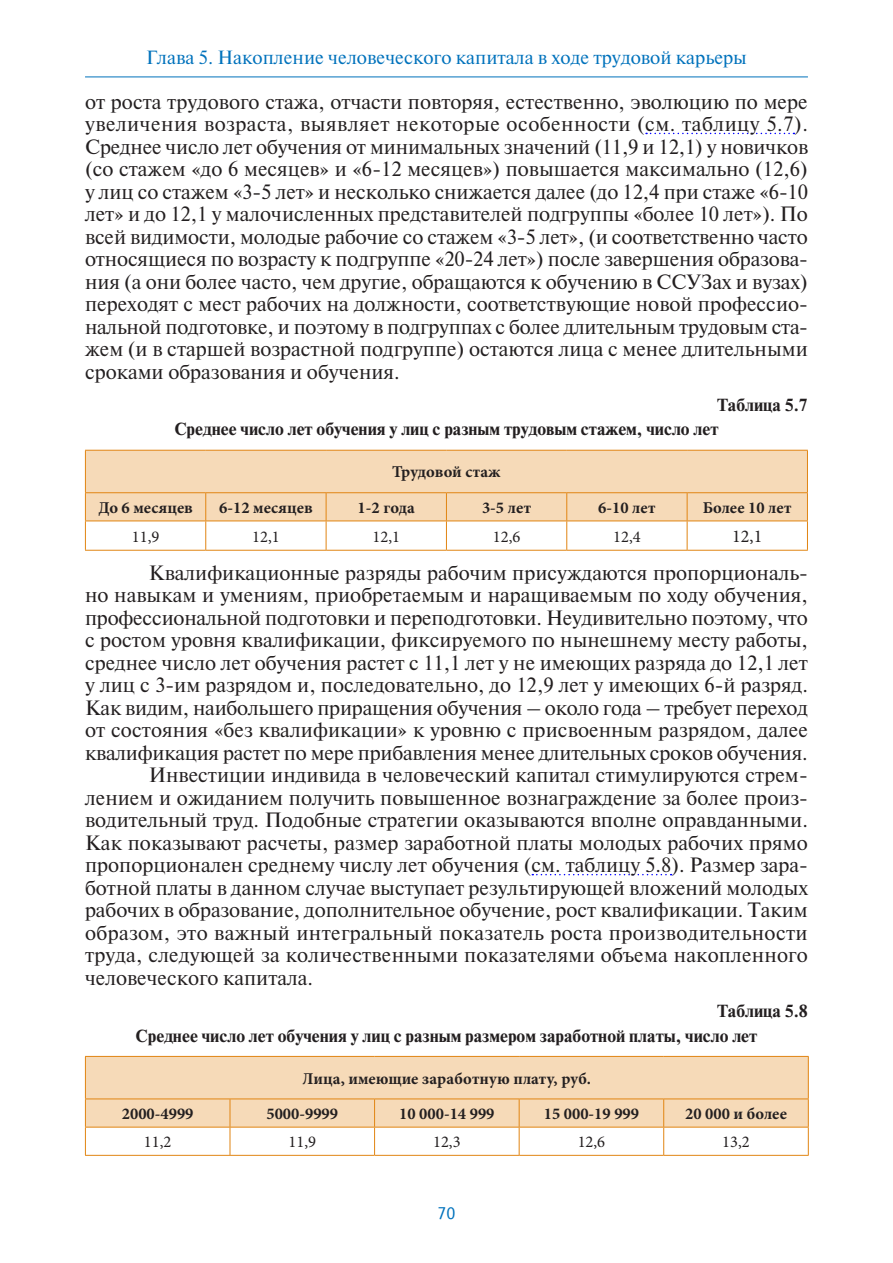
<style>
.page{position:relative;width:893px;height:1263px;background:#fff}
.page>*{position:absolute;margin:0;border:0;box-sizing:border-box;transform-origin:0 0}
.Текст{font:19.5px/22.5px "Newton C";color:#231f20;text-align:justify}
.t1{font:18px "Newton C";color:#0072bc}
.Таблица_Текст{font:18px "Minion Pro";color:#231f20}
.t2{font:18px "Officina Serif CTT";color:#0072bc}
.Таблица_Текст_Ж{font:700 16.5px "Minion Pro";color:#231f20}
.Таблица_Название{font:700 16.5px "Newton C";color:#231f20}
.Таблица_Текст-2{font:16.5px "Minion Pro";color:#231f20}
.Таблица{font:700 16.5px "Newton C";color:#231f20}
</style>
<div class="page">
<hr style="left:85px;top:77px;width:723px;height:1px;background:#0072bc">
<svg style="left:646px;top:133px;width:148px;height:1px"></svg>
<svg style="left:532px;top:874px;width:140px;height:1px"></svg>
<div style="left:86px;top:451px;width:721px;height:70px;background:#f6dab8"></div>
<hr style="left:85px;top:451px;width:1px;height:41px;background:#e18513">
<hr style="left:85px;top:492px;width:121px;height:1px;background:#e18513">
<hr style="left:206px;top:492px;width:120px;height:1px;background:#e18513">
<hr style="left:326px;top:492px;width:120px;height:1px;background:#e18513">
<hr style="left:446px;top:492px;width:121px;height:1px;background:#e18513">
<hr style="left:567px;top:492px;width:120px;height:1px;background:#e18513">
<hr style="left:687px;top:492px;width:121px;height:1px;background:#e18513">
<svg style="left:85px;top:493px;width:1px;height:57px"></svg>
<svg style="left:205px;top:493px;width:1px;height:57px"></svg>
<svg style="left:326px;top:493px;width:1px;height:57px"></svg>
<svg style="left:446px;top:493px;width:1px;height:57px"></svg>
<svg style="left:566px;top:493px;width:1px;height:57px"></svg>
<svg style="left:687px;top:493px;width:1px;height:57px"></svg>
<hr style="left:85px;top:550px;width:121px;height:1px;background:#e18513">
<hr style="left:206px;top:550px;width:120px;height:1px;background:#e18513">
<hr style="left:326px;top:550px;width:120px;height:1px;background:#e18513">
<hr style="left:446px;top:550px;width:121px;height:1px;background:#e18513">
<hr style="left:567px;top:550px;width:120px;height:1px;background:#e18513">
<hr style="left:687px;top:550px;width:121px;height:1px;background:#e18513">
<hr style="left:85px;top:450px;width:121px;height:1px;background:#e18513">
<hr style="left:206px;top:450px;width:120px;height:1px;background:#e18513">
<hr style="left:326px;top:450px;width:120px;height:1px;background:#e18513">
<hr style="left:446px;top:450px;width:121px;height:1px;background:#e18513">
<hr style="left:567px;top:450px;width:120px;height:1px;background:#e18513">
<hr style="left:687px;top:450px;width:121px;height:1px;background:#e18513">
<hr style="left:807px;top:451px;width:1px;height:41px;background:#e18513">
<svg style="left:807px;top:493px;width:1px;height:57px"></svg>
<hr style="left:85px;top:521px;width:121px;height:1px;background:#e18513">
<hr style="left:206px;top:521px;width:120px;height:1px;background:#e18513">
<hr style="left:326px;top:521px;width:120px;height:1px;background:#e18513">
<hr style="left:446px;top:521px;width:121px;height:1px;background:#e18513">
<hr style="left:567px;top:521px;width:120px;height:1px;background:#e18513">
<hr style="left:687px;top:521px;width:121px;height:1px;background:#e18513">
<div style="left:86px;top:1057px;width:722px;height:70px;background:#f6dab8"></div>
<hr style="left:85px;top:1057px;width:1px;height:41px;background:#e18513">
<hr style="left:85px;top:1098px;width:145px;height:1px;background:#e18513">
<hr style="left:230px;top:1098px;width:145px;height:1px;background:#e18513">
<hr style="left:375px;top:1098px;width:144px;height:1px;background:#e18513">
<hr style="left:519px;top:1098px;width:145px;height:1px;background:#e18513">
<hr style="left:664px;top:1098px;width:145px;height:1px;background:#e18513">
<svg style="left:85px;top:1099px;width:1px;height:56px"></svg>
<svg style="left:230px;top:1099px;width:1px;height:56px"></svg>
<svg style="left:374px;top:1099px;width:1px;height:56px"></svg>
<svg style="left:519px;top:1099px;width:1px;height:56px"></svg>
<svg style="left:663px;top:1099px;width:1px;height:56px"></svg>
<hr style="left:85px;top:1155px;width:145px;height:1px;background:#e18513">
<hr style="left:230px;top:1155px;width:145px;height:1px;background:#e18513">
<hr style="left:375px;top:1155px;width:144px;height:1px;background:#e18513">
<hr style="left:519px;top:1155px;width:145px;height:1px;background:#e18513">
<hr style="left:664px;top:1155px;width:145px;height:1px;background:#e18513">
<hr style="left:85px;top:1056px;width:145px;height:1px;background:#e18513">
<hr style="left:230px;top:1056px;width:145px;height:1px;background:#e18513">
<hr style="left:375px;top:1056px;width:144px;height:1px;background:#e18513">
<hr style="left:519px;top:1056px;width:145px;height:1px;background:#e18513">
<hr style="left:664px;top:1056px;width:145px;height:1px;background:#e18513">
<hr style="left:808px;top:1057px;width:1px;height:41px;background:#e18513">
<svg style="left:808px;top:1099px;width:1px;height:56px"></svg>
<hr style="left:85px;top:1127px;width:145px;height:1px;background:#e18513">
<hr style="left:230px;top:1127px;width:145px;height:1px;background:#e18513">
<hr style="left:375px;top:1127px;width:144px;height:1px;background:#e18513">
<hr style="left:519px;top:1127px;width:145px;height:1px;background:#e18513">
<hr style="left:664px;top:1127px;width:145px;height:1px;background:#e18513">
<p class="t1" style="left:146px;top:47px;width:602px">Глава 5. Накопление человеческого капитала в ходе трудовой карьеры</p>
<p class="Текст" style="left:85px;top:90px;width:725px">от роста трудового стажа, отчасти повторяя, естественно, эволюцию по мере увеличения возраста, выявляет некоторые особенности (см. таблицу 5.7).<br>Среднее число лет обучения от минимальных значений (11,9 и 12,1) у новичков (со стажем «до 6 месяцев» и «6‑12 месяцев») повышается максимально (12,6) у лиц со стажем «3‑5 лет» и несколько снижается далее (до 12,4 при стаже «6‑10 лет» и до 12,1 у малочисленных представителей подгруппы «более 10 лет»). По всей видимости, молодые рабочие со стажем «3‑5 лет», (и соответственно часто относящиеся по возрасту к подгруппе «20‑24 лет») после завершения образова&shy;ния (а они более часто, чем другие, обращаются к обучению в ССУЗах и вузах) переходят с мест рабочих на должности, соответствующие новой профессио&shy;нальной подготовке, и поэтому в подгруппах с более длительным трудовым ста&shy;жем (и в старшей возрастной подгруппе) остаются лица с менее длительными сроками образования и обучения.</p>
<p class="Таблица" style="left:717px;top:395px;width:92px">Таблица 5.7</p>
<p class="Таблица_Название" style="left:174px;top:419px;width:546px">Среднее число лет обучения у лиц с разным трудовым стажем, число лет</p>
<p class="Таблица_Текст_Ж" style="left:392px;top:461px;width:110px">Трудовой стаж</p>
<p class="Таблица_Текст_Ж" style="left:98px;top:496px;width:96px">До 6 месяцев</p>
<p class="Таблица_Текст_Ж" style="left:219px;top:496px;width:95px">6-12 месяцев</p>
<p class="Таблица_Текст_Ж" style="left:358px;top:496px;width:59px">1-2 года</p>
<p class="Таблица_Текст_Ж" style="left:482px;top:496px;width:51px">3-5 лет</p>
<p class="Таблица_Текст_Ж" style="left:598px;top:496px;width:59px">6-10 лет</p>
<p class="Таблица_Текст_Ж" style="left:703px;top:496px;width:90px">Более 10 лет</p>
<p class="Таблица_Текст-2" style="left:132px;top:525px;width:29px">11,9</p>
<p class="Таблица_Текст-2" style="left:252px;top:525px;width:29px">12,1</p>
<p class="Таблица_Текст-2" style="left:372px;top:525px;width:29px">12,1</p>
<p class="Таблица_Текст-2" style="left:493px;top:525px;width:29px">12,6</p>
<p class="Таблица_Текст-2" style="left:613px;top:525px;width:29px">12,4</p>
<p class="Таблица_Текст" style="left:732px;top:524px;width:32px">12,1</p>
<p class="Текст" style="left:85px;top:562px;width:724px;text-indent:64px">Квалификационные разряды рабочим присуждаются пропорциональ&shy;но навыкам и умениям, приобретаемым и наращиваемым по ходу обучения, профессиональной подготовки и переподготовки. Неудивительно поэтому, что с ростом уровня квалификации, фиксируемого по нынешнему месту работы, среднее число лет обучения растет с 11,1 лет у не имеющих разряда до 12,1 лет у лиц с 3‑им разрядом и, последовательно, до 12,9 лет у имеющих 6‑й разряд.<br>Как видим, наибольшего приращения обучения – около года – требует переход от состояния «без квалификации» к уровню с присвоенным разрядом, далее квалификация растет по мере прибавления менее длительных сроков обучения.</p>
<p class="Текст" style="left:85px;top:764px;width:725px;text-indent:64px">Инвестиции индивида в человеческий капитал стимулируются стрем&shy;лением и ожиданием получить повышенное вознаграждение за более произ&shy;водительный труд. Подобные стратегии оказываются вполне оправданными.<br>Как показывают расчеты, размер заработной платы молодых рабочих прямо пропорционален среднему числу лет обучения (см. таблицу 5.8). Размер зара&shy;ботной платы в данном случае выступает результирующей вложений молодых рабочих в образование, дополнительное обучение, рост квалификации. Таким образом, это важный интегральный показатель роста производительности труда, следующей за количественными показателями объема накопленного человеческого капитала.</p>
<p class="Таблица" style="left:717px;top:1002px;width:92px">Таблица 5.8</p>
<p class="Таблица_Название" style="left:136px;top:1026px;width:623px">Среднее число лет обучения у лиц с разным размером заработной платы, число лет</p>
<p class="Таблица_Текст_Ж" style="left:303px;top:1067px;width:290px">Лица, имеющие заработную плату, руб.</p>
<p class="Таблица_Текст_Ж" style="left:122px;top:1102px;width:73px">2000-4999</p>
<p class="Таблица_Текст_Ж" style="left:266px;top:1102px;width:73px">5000-9999</p>
<p class="Таблица_Текст_Ж" style="left:399px;top:1102px;width:97px">10 000-14 999</p>
<p class="Таблица_Текст_Ж" style="left:544px;top:1102px;width:97px">15 000-19 999</p>
<p class="Таблица_Текст_Ж" style="left:685px;top:1102px;width:103px">20 000 и более</p>
<p class="Таблица_Текст-2" style="left:144px;top:1131px;width:29px">11,2</p>
<p class="Таблица_Текст-2" style="left:289px;top:1131px;width:29px">11,9</p>
<p class="Таблица_Текст-2" style="left:433px;top:1131px;width:29px">12,3</p>
<p class="Таблица_Текст-2" style="left:578px;top:1131px;width:29px">12,6</p>
<p class="Таблица_Текст-2" style="left:722px;top:1131px;width:29px">13,2</p>
<p class="t2" style="left:437px;top:1203px;width:19px">70</p>
</div>
